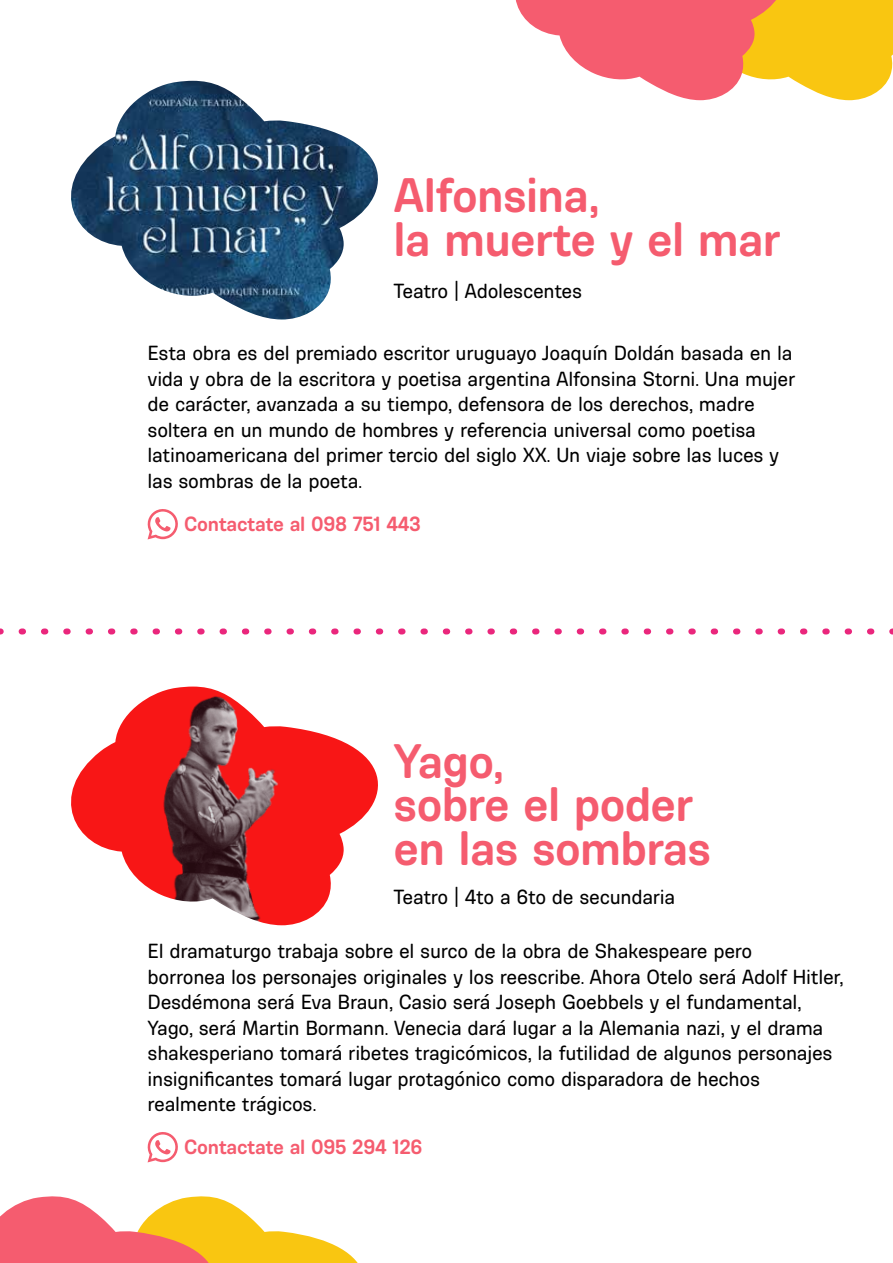
<style>
.page{position:relative;width:893px;height:1263px;background:#fff}
.page>*{position:absolute;margin:0;border:0;box-sizing:border-box;transform-origin:0 0}
.t1{font:700 49.5px/43.5px "Ciudadana";letter-spacing:-.015em;color:#f55c6f}
.t2{font:21px/25.5px "Ciudadana";letter-spacing:-.015em;color:#000}
.t3{font:700 21px "Ciudadana";letter-spacing:-.015em;color:#f55c6f}
</style>
<div class="page">
<svg style="left:515px;top:0;width:378px;height:100px"></svg>
<svg style="left:0;top:1196px;width:358px;height:67px"></svg>
<svg style="left:22px;top:628px;width:853px;height:6px"></svg>
<img style="left:71px;top:81px;width:307px;height:239px">
<svg style="left:147px;top:509px;width:31px;height:30px"></svg>
<img style="left:71px;top:686px;width:307px;height:239px">
<svg style="left:147px;top:1132px;width:31px;height:30px"></svg>
<h1 class="t1" style="left:394px;top:172px;width:389px">Alfonsina,<br>la muerte y el mar</h1>
<p class="t2" style="left:394px;top:278px;width:190px">Teatro | Adolescentes</p>
<p class="t2" style="left:148px;top:340px;width:649px">Esta obra es del premiado escritor uruguayo Joaquín Doldán basada en la vida y obra de la escritora y poetisa argentina Alfonsina Storni. Una mujer de carácter, avanzada a su tiempo, defensora de los derechos, madre soltera en un mundo de hombres y referencia universal como poetisa latinoamericana del primer tercio del siglo XX. Un viaje sobre las luces y las sombras de la poeta.</p>
<p class="t3" style="left:184px;top:512px;width:238px">Contactate al 098 751 443</p>
<h1 class="t1" style="left:394px;top:738px;width:319px">Yago,<br>sobre el poder en las sombras</h1>
<p class="t2" style="left:394px;top:883px;width:283px">Teatro | 4to a 6to de secundaria</p>
<p class="t2" style="left:148px;top:938px;width:698px">El dramaturgo trabaja sobre el surco de la obra de Shakespeare pero<br>borronea los personajes originales y los reescribe. Ahora Otelo será Adolf Hitler, Desdémona será Eva Braun, Casio será Joseph Goebbels y el fundamental, Yago, será Martin Bormann. Venecia dará lugar a la Alemania nazi, y el drama shakesperiano tomará ribetes tragicómicos, la futilidad de algunos personajes insignificantes tomará lugar protagónico como disparadora de hechos realmente trágicos.</p>
<p class="t3" style="left:184px;top:1134px;width:240px">Contactate al 095 294 126</p>
</div>
